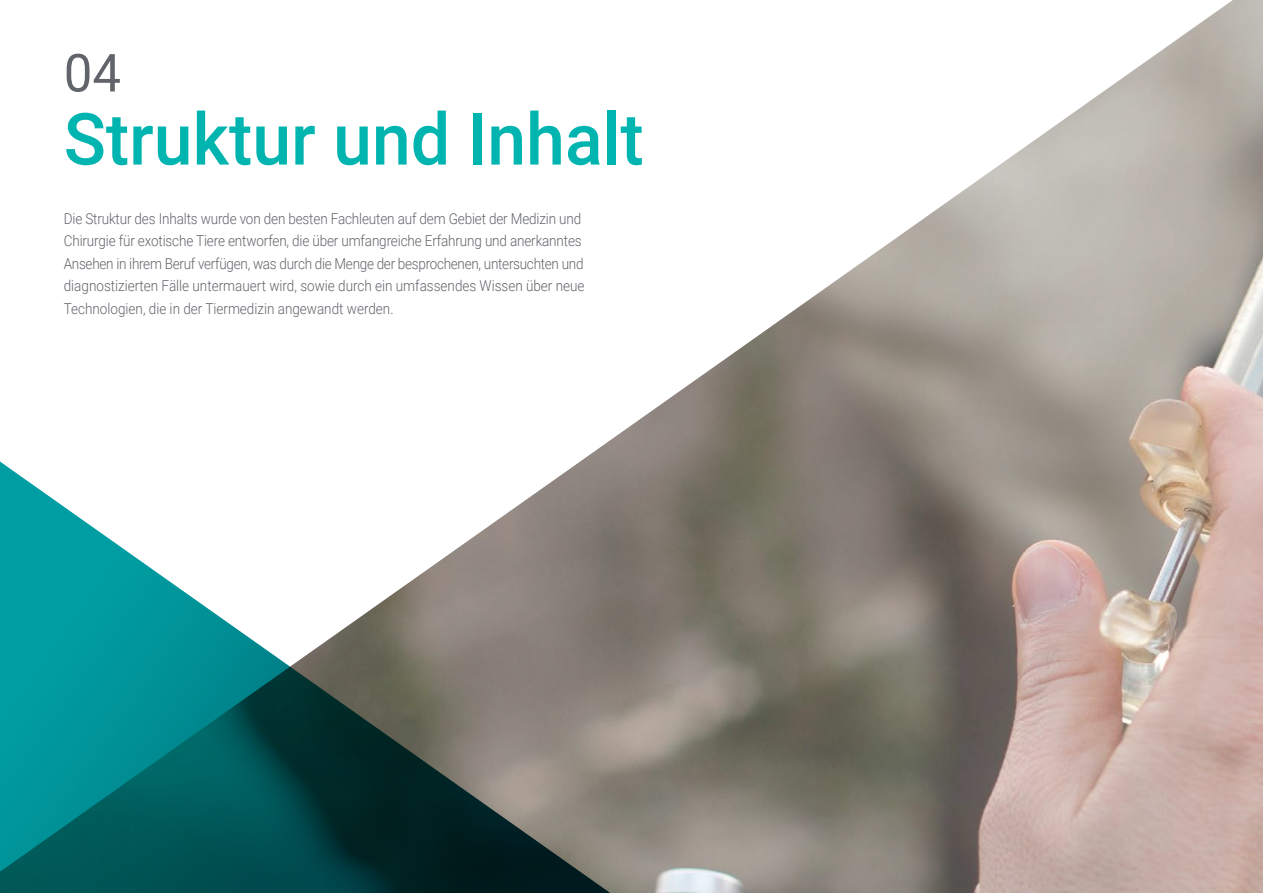
<style>
.page{position:relative;width:1263px;height:893px;background:#fff}
.page>*{position:absolute;margin:0;border:0;box-sizing:border-box;transform-origin:0 0}
.t1{font:500 72px "Roboto";color:#00b4b0}
.t2{font:52.5px "Roboto";color:#61646a}
.t3{font:300 15px/22.5px "Roboto";letter-spacing:-.01em;color:#61646a;scale:.9 1}
</style>
<div class="page">
<img style="left:602px;top:0;width:661px;height:893px">
<svg style="left:0;top:446px;width:640px;height:447px"></svg>
<h2 class="t2" style="left:64px;top:36px;width:59px">04</h2>
<h1 class="t1" style="left:64px;top:89px;width:581px">Struktur und Inhalt</h1>
<p class="t3" style="left:64px;top:207px;width:580px">Die Struktur des Inhalts wurde von den besten Fachleuten auf dem Gebiet der Medizin und Chirurgie für exotische Tiere entworfen, die über umfangreiche Erfahrung und anerkanntes Ansehen in ihrem Beruf verfügen, was durch die Menge der besprochenen, untersuchten und diagnostizierten Fälle untermauert wird, sowie durch ein umfassendes Wissen über neue Technologien, die in der Tiermedizin angewandt werden.</p>
</div>
